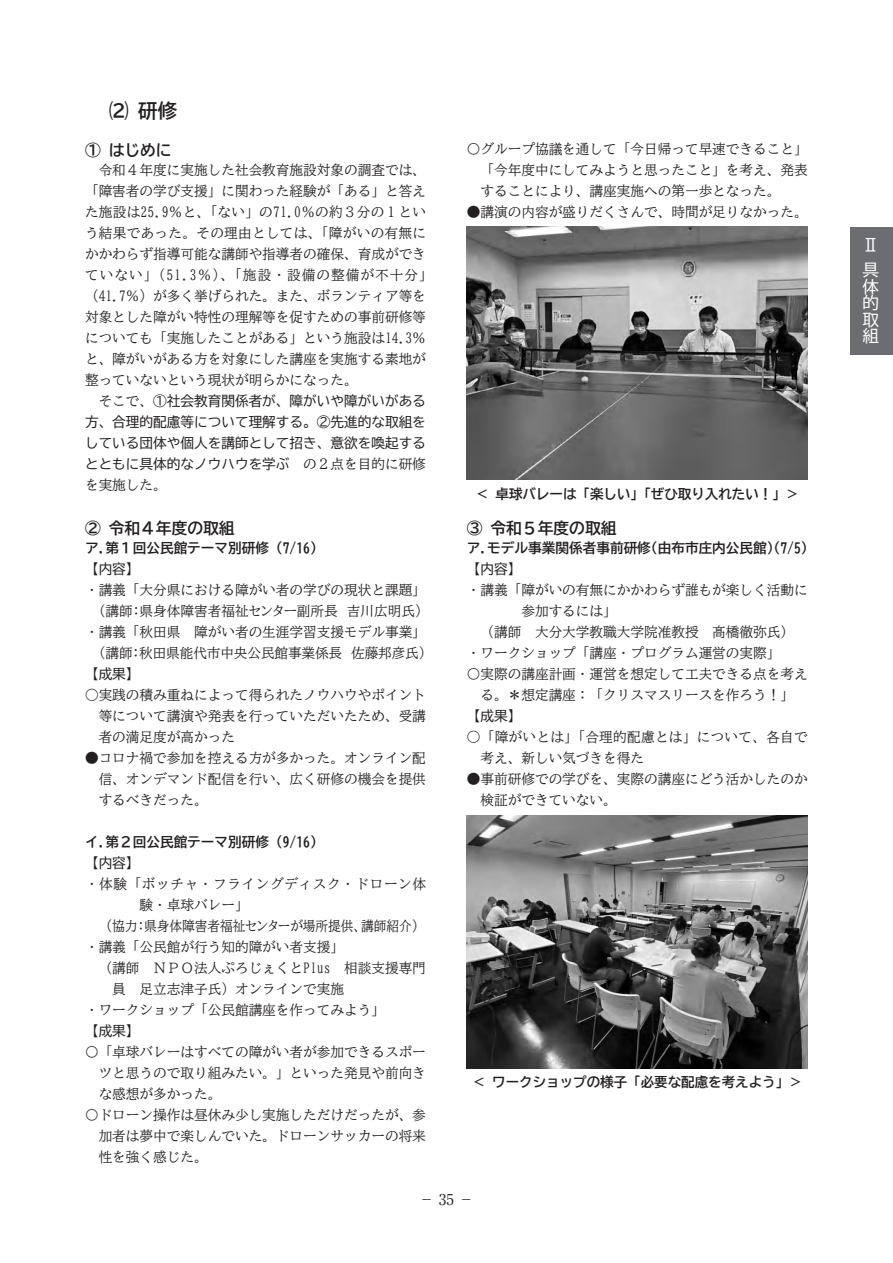
<style>
.page{position:relative;width:893px;height:1263px;background:#fff}
.page>*{position:absolute;margin:0;border:0;box-sizing:border-box;transform-origin:0 0}
.t1{font:19.5px "BIZ UD Gothic Bold";color:#231f20}
.t2{font:16.5px/16.5px "BIZ UD Gothic";color:#fff}
.t3{font:15.75px "BIZ UD Gothic Bold";color:#231f20}
.t4{font:15px "Ryumin Pro";color:#231f20}
.t5{font:13.65px/21px "BIZ UD Mincho Medium";color:#231f20;text-align:justify}
.t6{font:13.65px/21px "BIZ UD Gothic";color:#231f20;text-align:justify}
.t7{font:13.65px "BIZ UD Gothic Bold";color:#231f20}
.t8{font:13.65px "BIZ UDP Mincho Medium";color:#231f20}
.t9{font:13.65px/21px "BIZ UD Mincho Medium";letter-spacing:.02em;color:#231f20}
.t10{font:13.65px/21px "BIZ UD Mincho Medium";letter-spacing:.045em;color:#231f20}
.t11{font:13.65px "BIZ UDP Mincho Medium";color:#231f20;scale:.93 1}
.t12{font:13.5px "BIZ UD Gothic Bold";color:#231f20}
.s1{font-family:"BIZ UD Mincho Medium"}
</style>
<div class="page">
<img style="left:467px;top:226px;width:341px;height:254px">
<img style="left:467px;top:815px;width:341px;height:253px">
<div style="left:850px;top:227px;width:43px;height:128px;background:#6c6d70"></div>
<h1 class="t1" style="left:109px;top:100px;width:70px">⑵ 研修</h1>
<p class="t3" style="left:85px;top:142px;width:88px">① はじめに</p>
<p class="t5" style="left:85px;top:160px;width:349px;text-align:left">　令和４年度に実施した社会教育施設対象の調査では、「障害者の学び支援」に関わった経験が「ある」と答えた施設は25.9％と、「ない」の71.0％の約３分の１という結果であった。その理由としては、「障がいの有無にかかわらず指導可能な講師や指導者の確保、育成ができていない」（51.3％）、「施設・設備の整備が不十分」（41.7％）が多く挙げられた。また、ボランティア等を対象とした障がい特性の理解等を促すための事前研修等についても「実施したことがある」という施設は14.3％と、障がいがある方を対象にした講座を実施する素地が整っていないという現状が明らかになった。</p>
<p class="t6" style="left:85px;top:391px;width:342px"><span class="s1">　そこで、</span>①社会教育関係者が、障がいや障がいがある方、合理的配慮等について理解する。②先進的な取組をしている団体や個人を講師として招き、意欲を喚起するとともに具体的なノウハウを学ぶ<span class="s1">　の２点を目的に研修</span></p>
<p class="t5" style="left:85px;top:475px;width:83px">を実施した。</p>
<p class="t3" style="left:85px;top:520px;width:151px">② 令和４年度の取組</p>
<p class="t7" style="left:85px;top:541px;width:240px">ア.第１回公民館テーマ別研修（7/16）</p>
<p class="t6" style="left:85px;top:559px;width:56px">【内容】</p>
<p class="t5" style="left:85px;top:580px;width:342px">・講義「大分県における障がい者の学びの現状と課題」</p>
<p class="t8" style="left:99px;top:604px;width:325px">（講師：県身体障害者福祉センター副所長　吉川広明氏）</p>
<p class="t5" style="left:85px;top:622px;width:342px">・講義「秋田県　障がい者の生涯学習支援モデル事業」</p>
<p class="t8" style="left:99px;top:646px;width:328px">（講師：秋田県能代市中央公民館事業係長　佐藤邦彦氏）</p>
<p class="t6" style="left:85px;top:664px;width:56px">【成果】</p>
<p class="t5" style="left:99px;top:685px;width:329px;text-indent:-14px">○実践の積み重ねによって得られたノウハウやポイント等について講演や発表を行っていただいたため、受講者の満足度が高かった</p>
<p class="t5" style="left:99px;top:748px;width:329px;text-indent:-14px">●コロナ禍で参加を控える方が多かった。オンライン配信、オンデマンド配信を行い、広く研修の機会を提供するべきだった。</p>
<p class="t7" style="left:85px;top:835px;width:240px">イ.第２回公民館テーマ別研修（9/16）</p>
<p class="t6" style="left:85px;top:853px;width:56px">【内容】</p>
<p class="t10" style="left:140px;top:874px;width:288px;text-indent:-55px">・体験「ボッチャ・フライングディスク・ドローン体験・卓球バレー」</p>
<p class="t11" style="left:85px;top:919px;width:368px"><span class="s1">　（</span>協力：県身体障害者福祉センターが場所提供、講師紹介<span class="s1">）</span></p>
<p class="t5" style="left:85px;top:937px;width:261px">・講義「公民館が行う知的障がい者支援」</p>
<p class="t5" style="left:99px;top:958px;width:329px">（講師　ＮＰＯ法人ぷろじぇくとPlus　相談支援専門</p>
<p class="t5" style="left:112px;top:979px;width:233px">員　足立志津子氏）オンラインで実施</p>
<p class="t5" style="left:85px;top:1000px;width:301px">・ワークショップ「公民館講座を作ってみよう」</p>
<p class="t6" style="left:85px;top:1021px;width:56px">【成果】</p>
<p class="t5" style="left:85px;top:1042px;width:342px">〇「卓球バレーはすべての障がい者が参加できるスポー</p>
<p class="t5" style="left:99px;top:1063px;width:329px">ツと思うので取り組みたい。」といった発見や前向き</p>
<p class="t5" style="left:99px;top:1084px;width:124px">な感想が多かった。</p>
<p class="t5" style="left:85px;top:1105px;width:342px">〇ドローン操作は昼休み少し実施しただけだったが、参</p>
<p class="t5" style="left:99px;top:1126px;width:329px">加者は夢中で楽しんでいた。ドローンサッカーの将来</p>
<p class="t5" style="left:99px;top:1147px;width:111px">性を強く感じた。</p>
<p class="t5" style="left:480px;top:139px;width:329px;text-indent:-14px">〇グループ協議を通して「今日帰って早速できること」「今年度中にしてみようと思ったこと」を考え、発表することにより、講座実施への第一歩となった。</p>
<p class="t5" style="left:467px;top:202px;width:342px">●講演の内容が盛りだくさんで、時間が足りなかった。</p>
<p class="t12" style="left:475px;top:487px;width:325px">＜ 卓球バレーは「楽しい」「ぜひ取り入れたい！」＞</p>
<p class="t3" style="left:467px;top:520px;width:151px">③ 令和５年度の取組</p>
<p class="t7" style="left:467px;top:541px;width:349px">ア.モデル事業関係者事前研修（由布市庄内公民館）（7/5）</p>
<p class="t6" style="left:467px;top:559px;width:56px">【内容】</p>
<p class="t5" style="left:467px;top:580px;width:342px">・講義「障がいの有無にかかわらず誰もが楽しく活動に</p>
<p class="t5" style="left:521px;top:601px;width:97px">参加するには」</p>
<p class="t5" style="left:467px;top:622px;width:329px">　（講師　大分大学教職大学院准教授　髙橋徹弥氏）</p>
<p class="t5" style="left:467px;top:643px;width:315px">・ワークショップ「講座・プログラム運営の実際」</p>
<p class="t5" style="left:467px;top:664px;width:342px">〇実際の講座計画・運営を想定して工夫できる点を考え</p>
<p class="t5" style="left:480px;top:685px;width:315px">る。＊想定講座：「クリスマスリースを作ろう！」</p>
<p class="t6" style="left:467px;top:706px;width:56px">【成果】</p>
<p class="t9" style="left:480px;top:727px;width:329px;text-indent:-14px">○「障がいとは」「合理的配慮とは」について、各自で考え、新しい気づきを得た</p>
<p class="t5" style="left:480px;top:769px;width:329px;text-indent:-14px">●事前研修での学びを、実際の講座にどう活かしたのか検証ができていない。</p>
<p class="t12" style="left:472px;top:1075px;width:332px">＜ ワークショップの様子「必要な配慮を考えよう」＞</p>
<p class="t4" style="left:419px;top:1187px;width:56px">－ 35 －</p>
<p class="t2" style="left:863px;top:233px;width:18px;line-height:24.8px">Ⅱ具</p>
<p class="t2" style="left:863px;top:278px;width:18px;text-align:justify">体的取組</p>
</div>
